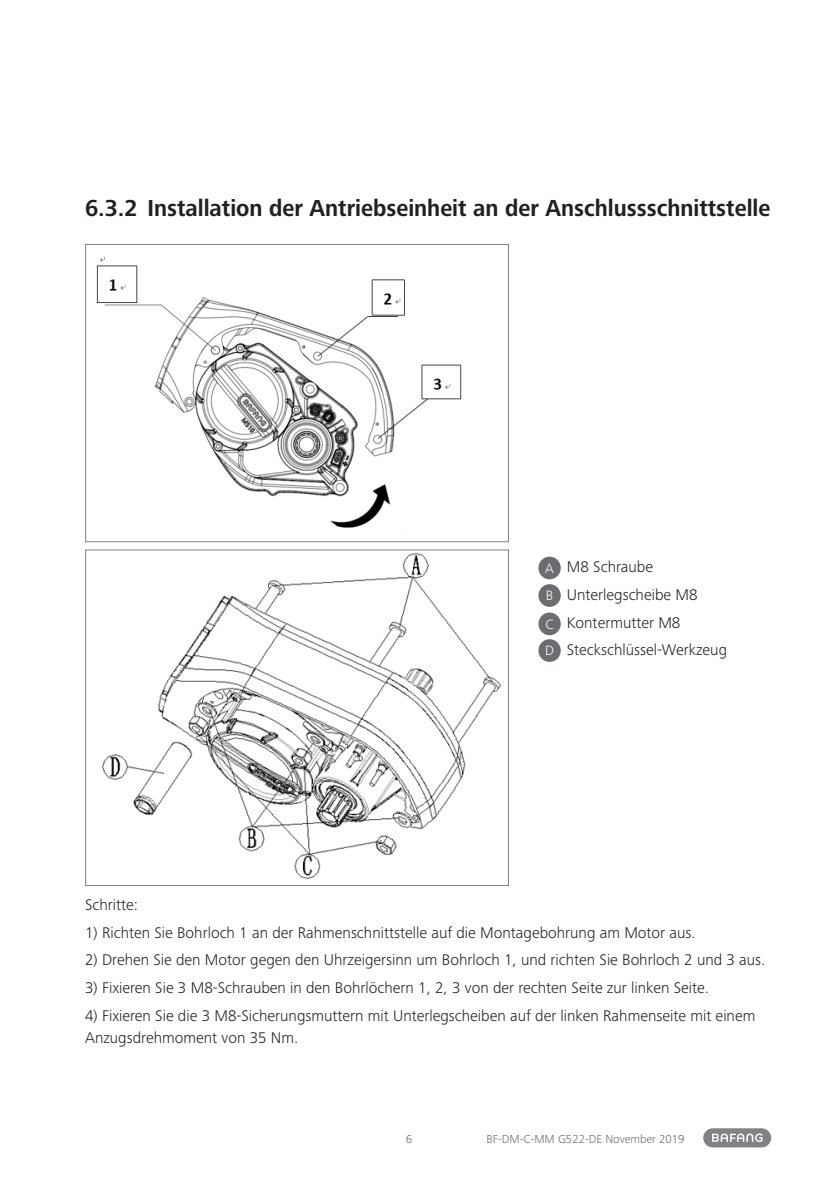
<style>
.page{position:relative;width:840px;height:1191px;background:#fff}
.page>*{position:absolute;margin:0;border:0;box-sizing:border-box;transform-origin:0 0}
.t1{font:700 24px "Frutiger Next Pro";color:#231f20;scale:.93 1}
.BAF_Text_en{font:300 16px/22px "Frutiger Next Pro";color:#231f20}
.BAF_Bullets{font:300 14px "Frutiger Next Pro";color:#fff}
.t2{font:300 12px "Frutiger Next Pro";color:#6c6d70}
</style>
<div class="page">
<div style="left:702px;top:1128px;width:68px;height:19px;background:#808285;border-radius:10px"></div>
<svg style="left:712px;top:1133px;width:50px;height:9px"></svg>
<img style="left:96px;top:256px;width:366px;height:274px">
<div style="left:85px;top:244px;width:423px;height:298px;border:1px solid #808285"></div>
<img style="left:102px;top:552px;width:399px;height:327px">
<div style="left:85px;top:549px;width:423px;height:337px;border:1px solid #808285"></div>
<div style="left:538px;top:556px;width:22px;height:23px;background:#6c6d70;border-radius:50%"></div>
<div style="left:538px;top:612px;width:22px;height:23px;background:#6c6d70;border-radius:50%"></div>
<div style="left:538px;top:584px;width:22px;height:23px;background:#6c6d70;border-radius:50%"></div>
<div style="left:538px;top:639px;width:22px;height:23px;background:#6c6d70;border-radius:50%"></div>
<p class="t1" style="left:85px;top:194px;width:738px">6.3.2 Installation der Antriebseinheit an der Anschlussschnittstelle</p>
<p class="BAF_Bullets" style="left:545px;top:560px;width:10px">A</p>
<p class="BAF_Bullets" style="left:545px;top:587px;width:9px">B</p>
<p class="BAF_Bullets" style="left:545px;top:616px;width:10px">C</p>
<p class="BAF_Bullets" style="left:545px;top:642px;width:10px">D</p>
<p class="BAF_Text_en" style="left:566px;top:556px;width:88px">M8 Schraube</p>
<p class="BAF_Text_en" style="left:566px;top:583px;width:132px">Unterlegscheibe M8</p>
<p class="BAF_Text_en" style="left:566px;top:611px;width:115px">Kontermutter M8</p>
<p class="BAF_Text_en" style="left:566px;top:639px;width:162px">Steckschlüssel-Werkzeug</p>
<p class="BAF_Text_en" style="left:85px;top:893px;width:55px">Schritte:</p>
<p class="BAF_Text_en" style="left:85px;top:921px;width:611px">1) Richten Sie Bohrloch 1 an der Rahmenschnittstelle auf die Montagebohrung am Motor aus.</p>
<p class="BAF_Text_en" style="left:85px;top:949px;width:681px">2) Drehen Sie den Motor gegen den Uhrzeigersinn um Bohrloch 1, und richten Sie Bohrloch 2 und 3 aus.</p>
<p class="BAF_Text_en" style="left:85px;top:976px;width:625px">3) Fixieren Sie 3 M8-Schrauben in den Bohrlöchern 1, 2, 3 von der rechten Seite zur linken Seite.</p>
<p class="BAF_Text_en" style="left:85px;top:1004px;width:671px">4) Fixieren Sie die 3 M8-Sicherungsmuttern mit Unterlegscheiben auf der linken Rahmenseite mit einem<br>Anzugsdrehmoment von 35 Nm.</p>
<p class="t2" style="left:405px;top:1132px;width:8px">6</p>
<p class="t2" style="left:486px;top:1132px;width:199px">BF-DM-C-MM G522-DE November 2019</p>
</div>
